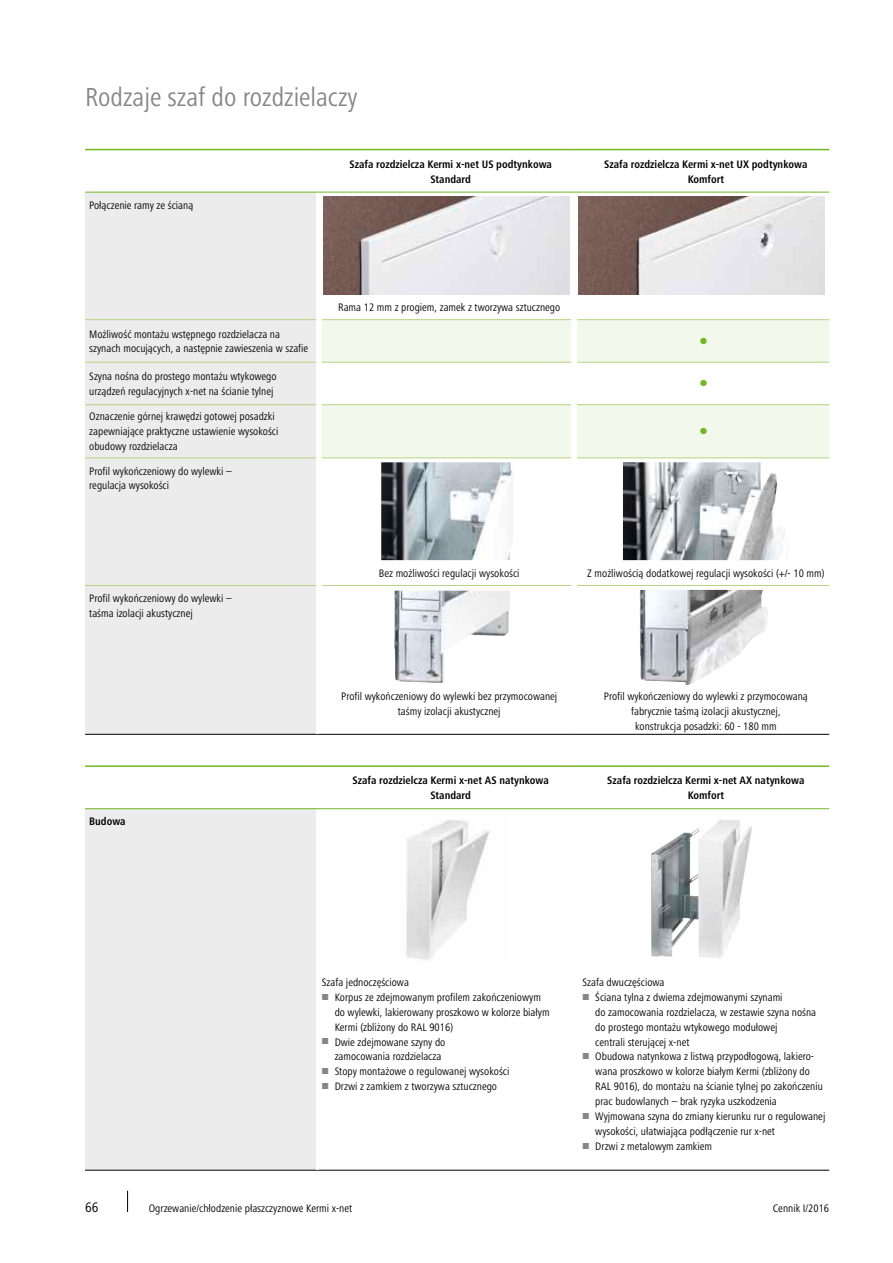
<style>
.page{position:relative;width:893px;height:1263px;background:#fff}
.page>*{position:absolute;margin:0;border:0;box-sizing:border-box;transform-origin:0 0}
.t1{font:condensed 27px "Frutiger Next LTW1 G";color:#868685}
.t2{font:condensed 14.25px "Frutiger Next LTW1 G";color:#000}
.t3{font:condensed 11.25px/14.9px "Frutiger Next LTW1 G";color:#000}
.t4{font:700 condensed 11.25px/14.9px "Frutiger Next LTW1 G";color:#000;text-align:center}
</style>
<div class="page">
<svg style="left:127px;top:1191px;width:1px;height:21px"></svg>
<div style="left:85px;top:193px;width:231px;height:169px;background:#ececec"></div>
<svg style="left:322px;top:320px;width:507px;height:137px;fill:#f2f8ec"></svg>
<div style="left:85px;top:363px;width:231px;height:371px;background:#ececec"></div>
<hr style="left:85px;top:734px;width:234px;height:1px;background:#000">
<hr style="left:85px;top:319px;width:231px;height:1px;background:#b6d382">
<hr style="left:322px;top:319px;width:249px;height:1px;background:#b6d382">
<hr style="left:577px;top:319px;width:252px;height:1px;background:#b6d382">
<hr style="left:85px;top:362px;width:231px;height:1px;background:#b6d382">
<hr style="left:322px;top:362px;width:249px;height:1px;background:#b6d382">
<hr style="left:577px;top:362px;width:252px;height:1px;background:#b6d382">
<hr style="left:85px;top:404px;width:231px;height:1px;background:#b6d382">
<hr style="left:322px;top:404px;width:249px;height:1px;background:#b6d382">
<hr style="left:577px;top:404px;width:252px;height:1px;background:#b6d382">
<hr style="left:85px;top:457px;width:231px;height:1px;background:#b6d382">
<hr style="left:322px;top:457px;width:249px;height:1px;background:#b6d382">
<hr style="left:577px;top:457px;width:252px;height:1px;background:#b6d382">
<hr style="left:85px;top:585px;width:231px;height:1px;background:#b6d382">
<hr style="left:322px;top:585px;width:249px;height:1px;background:#b6d382">
<hr style="left:577px;top:585px;width:252px;height:1px;background:#b6d382">
<hr style="left:85px;top:149px;width:234px;height:1px;background:#74b726">
<hr style="left:319px;top:149px;width:255px;height:1px;background:#74b726">
<hr style="left:574px;top:149px;width:255px;height:1px;background:#74b726">
<div style="left:571px;top:320px;width:6px;height:42px;background:#fff"></div>
<div style="left:571px;top:362px;width:6px;height:43px;background:#fff"></div>
<div style="left:571px;top:405px;width:6px;height:53px;background:#fff"></div>
<hr style="left:85px;top:192px;width:234px;height:1px;background:#74b726">
<hr style="left:319px;top:192px;width:255px;height:1px;background:#74b726">
<hr style="left:574px;top:192px;width:255px;height:1px;background:#74b726">
<hr style="left:319px;top:734px;width:255px;height:1px;background:#000">
<hr style="left:574px;top:734px;width:255px;height:1px;background:#000">
<img style="left:323px;top:196px;width:247px;height:98px">
<img style="left:578px;top:196px;width:247px;height:98px">
<img style="left:381px;top:462px;width:132px;height:98px">
<img style="left:623px;top:462px;width:162px;height:98px">
<img style="left:394px;top:592px;width:116px;height:91px">
<img style="left:640px;top:590px;width:128px;height:95px">
<div style="left:85px;top:809px;width:234px;height:361px;background:#ececec"></div>
<hr style="left:85px;top:1170px;width:234px;height:1px;background:#000">
<hr style="left:85px;top:765px;width:234px;height:2px;background:#74b726">
<hr style="left:319px;top:765px;width:255px;height:2px;background:#74b726">
<hr style="left:574px;top:765px;width:255px;height:2px;background:#74b726">
<div style="left:316px;top:809px;width:6px;height:160px;background:#fff"></div>
<div style="left:316px;top:969px;width:6px;height:201px;background:#fff"></div>
<hr style="left:85px;top:808px;width:234px;height:1px;background:#74b726">
<hr style="left:319px;top:808px;width:255px;height:1px;background:#74b726">
<hr style="left:574px;top:808px;width:255px;height:1px;background:#74b726">
<hr style="left:319px;top:1170px;width:255px;height:1px;background:#000">
<hr style="left:574px;top:1170px;width:255px;height:1px;background:#000">
<img style="left:406px;top:820px;width:84px;height:140px">
<img style="left:651px;top:820px;width:101px;height:138px">
<svg style="left:701px;top:338px;width:6px;height:6px"></svg>
<svg style="left:701px;top:380px;width:6px;height:6px"></svg>
<svg style="left:701px;top:428px;width:6px;height:6px"></svg>
<h1 class="t1" style="left:85px;top:82px;width:274px">Rodzaje szaf do rozdzielaczy</h1>
<p class="t3" style="left:89px;top:198px;width:106px">Połączenie ramy ze ścianą</p>
<p class="t4" style="left:349px;top:157px;width:204px">Szafa rozdzielcza Kermi x-net US podtynkowa<br>Standard</p>
<p class="t4" style="left:604px;top:157px;width:205px">Szafa rozdzielcza Kermi x-net UX podtynkowa<br>Komfort</p>
<p class="t3" style="left:89px;top:326px;width:220px">Możliwość montażu wstępnego rozdzielacza na szynach mocujących, a następnie zawieszenia w szafie</p>
<p class="t3" style="left:89px;top:369px;width:189px">Szyna nośna do prostego montażu wtykowego urządzeń regulacyjnych x-net na ścianie tylnej</p>
<p class="t3" style="left:89px;top:409px;width:191px">Oznaczenie górnej krawędzi gotowej posadzki zapewniające praktyczne ustawienie wysokości obudowy rozdzielacza</p>
<p class="t3" style="left:89px;top:463px;width:144px">Profil wykończeniowy do wylewki – regulacja wysokości</p>
<p class="t3" style="left:89px;top:591px;width:144px">Profil wykończeniowy do wylewki – taśma izolacji akustycznej</p>
<p class="t4" style="left:89px;top:814px;width:38px">Budowa</p>
<p class="t3" style="left:338px;top:300px;width:224px">Rama 12 mm z progiem, zamek z tworzywa sztucznego</p>
<p class="t3" style="left:379px;top:565px;width:142px">Bez możliwości regulacji wysokości</p>
<p class="t3" style="left:587px;top:565px;width:239px">Z możliwością dodatkowej regulacji wysokości (+/- 10 mm)</p>
<p class="t3" style="left:341px;top:689px;width:218px;text-align:center">Profil wykończeniowy do wylewki bez przymocowanej taśmy izolacji akustycznej</p>
<p class="t3" style="left:604px;top:689px;width:206px;text-align:center">Profil wykończeniowy do wylewki z przymocowaną fabrycznie taśmą izolacji akustycznej,<br>konstrukcja posadzki: 60 - 180 mm</p>
<p class="t4" style="left:353px;top:773px;width:198px">Szafa rozdzielcza Kermi x-net AS natynkowa<br>Standard</p>
<p class="t4" style="left:607px;top:773px;width:199px">Szafa rozdzielcza Kermi x-net AX natynkowa<br>Komfort</p>
<p class="t3" style="left:335px;top:975px;width:216px;text-indent:-13px">Szafa jednoczęściowa<br>Korpus ze zdejmowanym profilem zakończeniowym do wylewki, lakierowany proszkowo w kolorze białym Kermi (zbliżony do RAL 9016)<br>Dwie zdejmowane szyny do<br>zamocowania rozdzielacza<br>Stopy montażowe o regulowanej wysokości<br>Drzwi z zamkiem z tworzywa sztucznego</p>
<p class="t3" style="left:595px;top:975px;width:232px;text-indent:-13px">Szafa dwuczęściowa<br>Ściana tylna z dwiema zdejmowanymi szynami<br>do zamocowania rozdzielacza, w zestawie szyna nośna do prostego montażu wtykowego modułowej<br>centrali sterującej x-net<br>Obudowa natynkowa z listwą przypodłogową, lakiero&shy;wana proszkowo w kolorze białym Kermi (zbliżony do RAL 9016), do montażu na ścianie tylnej po zakończeniu prac budowlanych – brak ryzyka uszkodzenia Wyjmowana szyna do zmiany kierunku rur o regulowanej wysokości, ułatwiająca podłączenie rur x-net<br>Drzwi z metalowym zamkiem</p>
<p class="t2" style="left:85px;top:1199px;width:15px">66</p>
<p class="t3" style="left:149px;top:1201px;width:205px">Ogrzewanie/chłodzenie płaszczyznowe Kermi x-net</p>
<p class="t3" style="left:773px;top:1201px;width:58px">Cennik I/2016</p>
</div>
